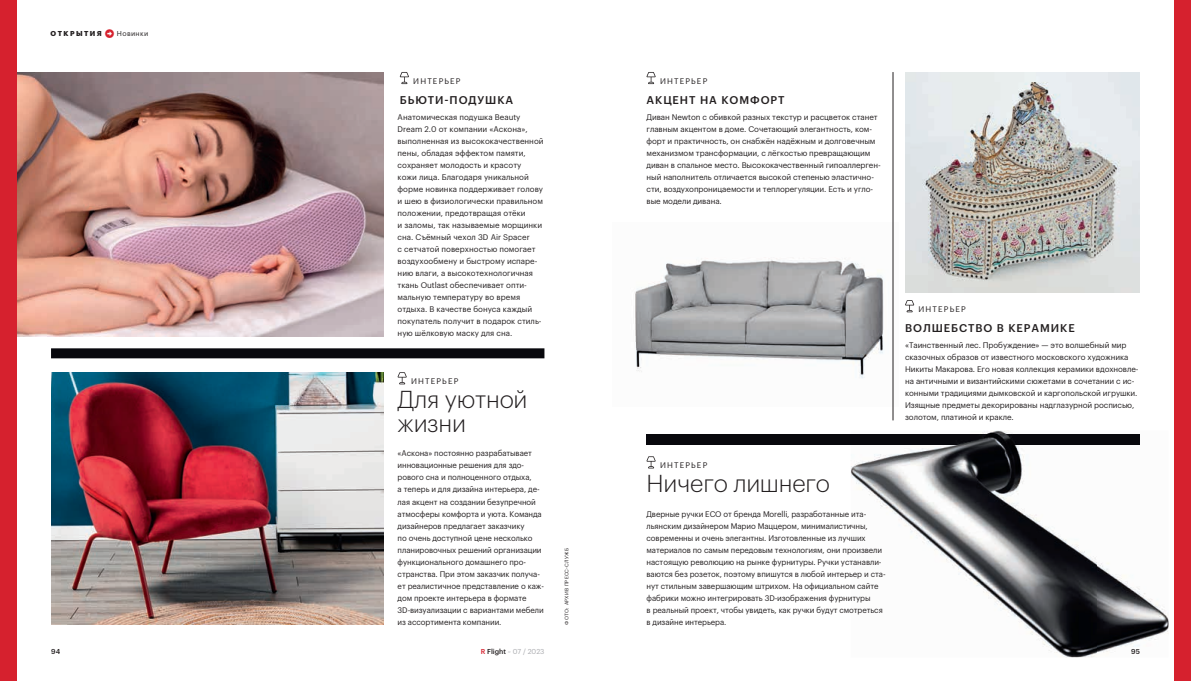
<style>
.page{position:relative;width:1191px;height:681px;background:#fff}
.page>*{position:absolute;margin:0;border:0;box-sizing:border-box;transform-origin:0 0}
.t1{font:300 24px/24px "Graphik Cy";letter-spacing:-.01em;color:#231f20}
.t2{font:500 11px "Graphik Cy";letter-spacing:.085em;color:#231f20}
.t3{font:8px/12px "Graphik Cy";letter-spacing:-.01em;color:#231f20}
.t4{font:8px "Graphik Cy";letter-spacing:.145em;color:#231f20}
.t5{font:7px "Graphik Cy";color:#a8a9ad}
.t6{font:700 7px "Graphik Cy";letter-spacing:.205em;color:#231f20}
.t7{font:7px "Graphik Cy";letter-spacing:.05em;color:#231f20}
.t8{font:500 7px "Graphik Cy";color:#231f20}
.t9{font:5px "Graphik Cy";letter-spacing:.045em;color:#231f20}
.s1{font-weight:500;color:#d6212e}
.s2{font-weight:500;color:#231f20}
</style>
<div class="page">
<img style="left:17px;top:72px;width:367px;height:264px">
<img style="left:51px;top:372px;width:333px;height:252px">
<div style="left:0;top:0;width:17px;height:680px;background:#d6212e"></div>
<div style="left:51px;top:348px;width:493px;height:10px;background:#08080d"></div>
<svg style="left:397px;top:372px;width:10px;height:12px"></svg>
<svg style="left:400px;top:72px;width:9px;height:12px"></svg>
<div style="left:1174px;top:0;width:17px;height:680px;background:#d6212e"></div>
<img style="left:635px;top:222px;width:259px;height:184px">
<div style="left:646px;top:434px;width:494px;height:10px;background:#08080d"></div>
<img style="left:850px;top:430px;width:318px;height:227px">
<svg style="left:1131px;top:649px;width:8px;height:5px"></svg>
<img style="left:850px;top:434px;width:290px;height:10px">
<svg style="left:646px;top:456px;width:9px;height:12px"></svg>
<hr style="left:892px;top:72px;width:1px;height:348px;background:#231f20">
<svg style="left:646px;top:72px;width:9px;height:12px"></svg>
<svg style="left:905px;top:300px;width:9px;height:12px"></svg>
<img style="left:905px;top:72px;width:235px;height:220px">
<p class="t6" style="left:51px;top:31px;width:53px">ОТКРЫТИЯ</p>
<p class="t7" style="left:117px;top:31px;width:33px">Новинки</p>
<p class="t8" style="left:51px;top:648px;width:11px">94</p>
<p class="t4" style="left:413px;top:78px;width:49px">ИНТЕРЬЕР</p>
<h2 class="t2" style="left:400px;top:96px;width:115px">БЬЮТИ-ПОДУШКА</h2>
<p class="t3" style="left:397px;top:112px;width:147px">Анатомическая подушка Beauty<br>Dream 2.0 от компании «Аскона», выполненная из высококачественной пены, обладая эффектом памяти, сохраняет молодость и красоту<br>кожи лица. Благодаря уникальной форме новинка поддерживает голову и шею в физиологически правильном положении, предотвращая отёки<br>и заломы, так называемые морщинки сна. Съёмный чехол 3D Air Spacer<br>с сетчатой поверхностью помогает воздухообмену и быстрому испаре&shy;нию влаги, а высокотехнологичная ткань Outlast обеспечивает опти&shy;мальную температуру во время отдыха. В качестве бонуса каждый покупатель получит в подарок стиль&shy;ную шёлковую маску для сна.</p>
<p class="t4" style="left:411px;top:378px;width:49px">ИНТЕРЬЕР</p>
<h1 class="t1" style="left:397px;top:389px;width:131px">Для уютной жизни</h1>
<p class="t3" style="left:397px;top:448px;width:148px">«Аскона» постоянно разрабатывает инновационные решения для здо&shy;рового сна и полноценного отдыха,<br>а теперь и для дизайна интерьера, де&shy;лая акцент на создании безупречной атмосферы комфорта и уюта. Команда дизайнеров предлагает заказчику<br>по очень доступной цене несколько планировочных решений организации функционального домашнего про&shy;странства. При этом заказчик получа&shy;ет реалистичное представление о каж&shy;дом проекте интерьера в формате 3D-визуализации с вариантами мебели из ассортимента компании.</p>
<p class="t5" style="left:481px;top:648px;width:65px"><span class="s1">R</span> <span class="s2">Flight</span> ~ 07 / 2023</p>
<p class="t9" style="left:564px;top:624px;width:78px;rotate:-90deg">ФОТО: АРХИВ ПРЕСС-СЛУЖБ</p>
<p class="t4" style="left:660px;top:78px;width:49px">ИНТЕРЬЕР</p>
<h2 class="t2" style="left:646px;top:96px;width:139px">АКЦЕНТ НА КОМФОРТ</h2>
<p class="t3" style="left:646px;top:112px;width:236px">Диван Newton с обивкой разных текстур и расцветок станет главным акцентом в доме. Сочетающий элегантность, ком&shy;форт и практичность, он снабжён надёжным и долговечным механизмом трансформации, с лёгкостью превращающим диван в спальное место. Высококачественный гипоаллерген&shy;ный наполнитель отличается высокой степенью эластично&shy;сти, воздухопроницаемости и теплорегуляции. Есть и угло&shy;вые модели дивана.</p>
<p class="t4" style="left:660px;top:462px;width:49px">ИНТЕРЬЕР</p>
<h1 class="t1" style="left:646px;top:473px;width:185px">Ничего лишнего</h1>
<p class="t3" style="left:646px;top:508px;width:241px">Дверные ручки ECO от бренда Morelli, разработанные ита&shy;льянским дизайнером Марио Маццером, минималистичны, современны и очень элегантны. Изготовленные из лучших материалов по самым передовым технологиям, они произвели настоящую революцию на рынке фурнитуры. Ручки устанавли&shy;ваются без розеток, поэтому впишутся в любой интерьер и ста&shy;нут стильным завершающим штрихом. На официальном сайте фабрики можно интегрировать 3D-изображения фурнитуры<br>в реальный проект, чтобы увидеть, как ручки будут смотреться в дизайне интерьера.</p>
<p class="t4" style="left:918px;top:306px;width:49px">ИНТЕРЬЕР</p>
<h2 class="t2" style="left:905px;top:324px;width:171px">ВОЛШЕБСТВО В КЕРАМИКЕ</h2>
<p class="t3" style="left:905px;top:340px;width:235px">«Таинственный лес. Пробуждение» — это волшебный мир сказочных образов от известного московского художника Никиты Макарова. Его новая коллекция керамики вдохновле&shy;на античными и византийскими сюжетами в сочетании с ис&shy;конными традициями дымковской и каргопольской игрушки.<br>Изящные предметы декорированы надглазурной росписью, золотом, платиной и кракле.</p>
<p class="t8" style="left:1131px;top:648px;width:10px">95</p>
</div>
